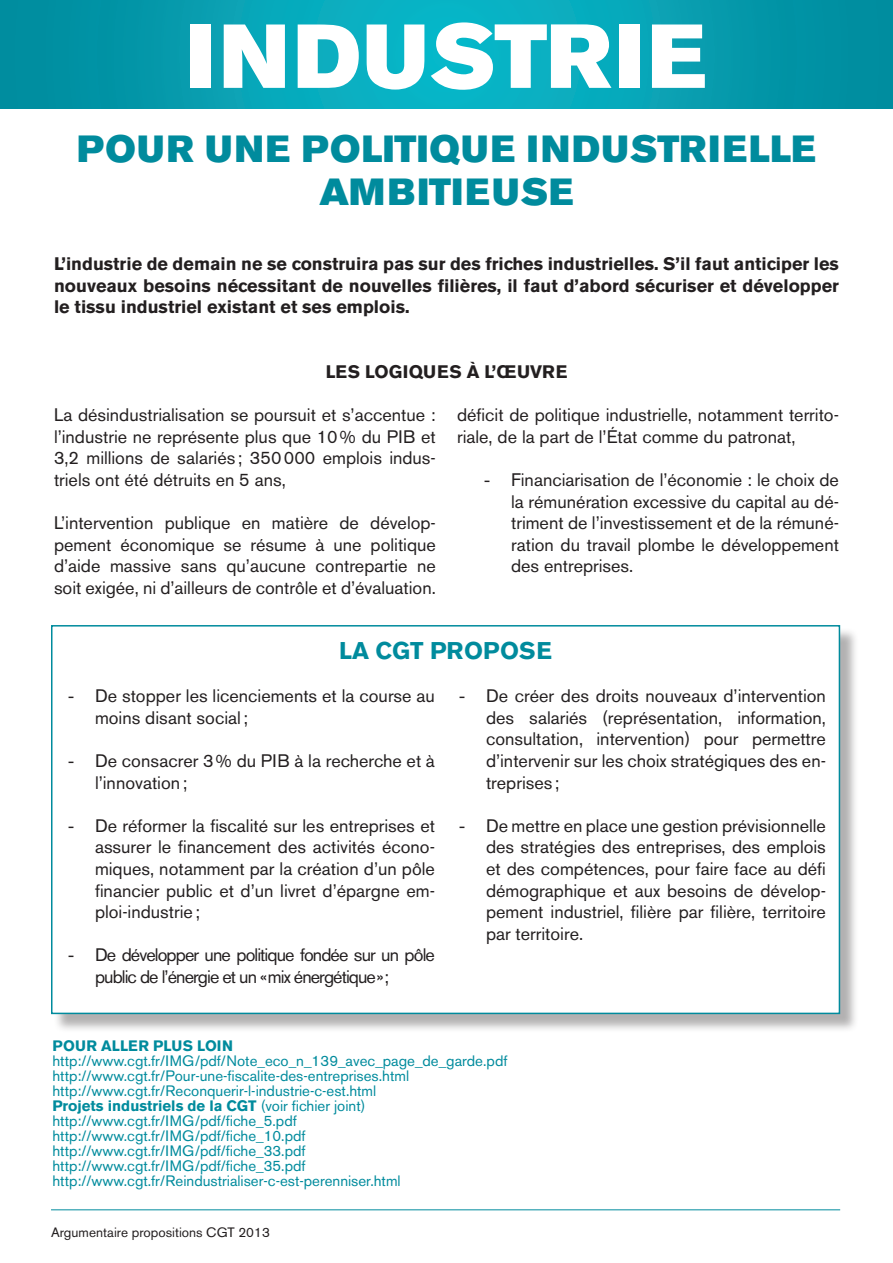
<style>
.page{position:relative;width:893px;height:1263px;background:#fff}
.page>*{position:absolute;margin:0;border:0;box-sizing:border-box;transform-origin:0 0}
.t1{font:89.7px "Akzidenz Grotesk BE Super";letter-spacing:.035em;color:#fff}
.t2{font:37.5px/43.2px "Akzidenz Grotesk BE Super";letter-spacing:.03em;color:#008b9d;text-align:center}
.t3{font:700 24px "Akzidenz Grotesk BE";color:#008b9d}
.t4{font:18px/21.6px "Akzidenz Grotesk BE";color:#231f20;text-align:justify}
.t5{font:700 18px/21.6px "Akzidenz Grotesk BE";color:#231f20;text-align:justify}
.t6{font:18px/21.6px "Akzidenz Grotesk BE";letter-spacing:-.05em;color:#231f20}
.t7{font:700 18px "Akzidenz Grotesk BE";letter-spacing:.04em;color:#231f20}
.t8{font:15px/15px "Akzidenz Grotesk BE";color:#008b9d}
.t9{font:700 15px "Akzidenz Grotesk BE";letter-spacing:.02em;color:#008b9d}
.t10{font:13.5px "Akzidenz Grotesk BE";color:#231f20}
.s1{font-family:"Arial"}
.s2{font-weight:700}
</style>
<div class="page">
<hr style="left:51px;top:1209px;width:789px;height:1px;background:#008b9d">
<svg style="left:0;top:0;width:893px;height:108px;background:#05a1b3"></svg>
<div style="left:53px;top:627px;width:806px;height:406px;background:#231f20;opacity:.35"></div>
<div style="left:52px;top:626px;width:787px;height:387px;background:#fff"></div>
<div style="left:51px;top:625px;width:789px;height:389px;border:2px solid #008b9d"></div>
<h1 class="t1" style="left:187px;top:4px;width:521px">INDUSTRIE</h1>
<h2 class="t2" style="left:77px;top:128px;width:740px">POUR UNE POLITIQUE INDUSTRIELLE<br>AMBITIEUSE</h2>
<p class="t5" style="left:54px;top:253px;width:786px">L’industrie de demain ne se construira pas sur des friches industrielles. S’il faut anticiper les nouveaux besoins nécessitant de nouvelles filières, il faut d’abord sécuriser et développer le tissu industriel existant et ses emplois.</p>
<p class="t7" style="left:326px;top:361px;width:243px">Les logi ques à l’œuvre</p>
<p class="t4" style="left:54px;top:404px;width:383px">La désindustrialisation se poursuit et s’accentue : l’industrie ne représente plus que 10% du PIB et 3,2 millions de salariés ; 350000 emplois indus&shy;triels ont été détruits en 5 ans,</p>
<p class="t4" style="left:54px;top:512px;width:383px">L’intervention publique en matière de dévelop&shy;pement économique se résume à une politique d’aide massive sans qu’aucune contrepartie ne soit exigée, ni d’ailleurs de contrôle et d’évaluation.</p>
<p class="t4" style="left:457px;top:404px;width:383px">déficit de politique industrielle, notamment territo&shy;riale, de la part de l’État comme du patronat,</p>
<p class="t4" style="left:511px;top:469px;width:329px;text-indent:-27px"><span class="s1">-</span> Financiarisation de l’économie : le choix de la rémunération excessive du capital au dé&shy;triment de l’investissement et de la rémuné&shy;ration du travail plombe le développement des entreprises.</p>
<h3 class="t3" style="left:339px;top:637px;width:215px">La CGT propos e</h3>
<p class="t4" style="left:95px;top:685px;width:341px;text-indent:-27px"><span class="s1">-</span> De stopper les licenciements et la course au moins disant social;</p>
<p class="t4" style="left:95px;top:750px;width:341px;text-indent:-27px"><span class="s1">-</span> De consacrer 3% du PIB à la recherche et à l’innovation;</p>
<p class="t4" style="left:95px;top:815px;width:341px;text-indent:-27px"><span class="s1">-</span> De réformer la fiscalité sur les entreprises et assurer le financement des activités écono&shy;miques, notamment par la création d’un pôle financier public et d’un livret d’épargne em&shy;ploi-industrie;</p>
<p class="t6" style="left:95px;top:944px;width:341px;text-indent:-27px"><span class="s1">-</span> De développer une politique fondée sur un pôle public de l’énergie et un «mix énergétique»;</p>
<p class="t4" style="left:486px;top:685px;width:341px;text-indent:-27px"><span class="s1">-</span> De créer des droits nouveaux d’intervention des salariés (représentation, information, consultation, intervention) pour permettre d’intervenir sur les choix stratégiques des en&shy;treprises ;</p>
<p class="t4" style="left:486px;top:815px;width:341px;text-indent:-27px"><span class="s1">-</span> De mettre en place une gestion prévisionnelle des stratégies des entreprises, des emplois et des compétences, pour faire face au défi démographique et aux besoins de dévelop&shy;pement industriel, filière par filière, territoire par territoire.</p>
<p class="t9" style="left:52px;top:1037px;width:182px">Pour aller plus loin</p>
<p class="t8" style="left:52px;top:1053px;width:456px">http://www.cgt.fr/IMG/pdf/Note_eco_n_139_avec_page_de_garde.pdf http://www.cgt.fr/Pour-une-fiscalite-des-entreprises.html http://www.cgt.fr/Reconquerir-l-industrie-c-est.html<br><span class="s2">Projets industriels de la CGT</span> (voir fichier joint) http://www.cgt.fr/IMG/pdf/fiche_5.pdf http://www.cgt.fr/IMG/pdf/fiche_10.pdf http://www.cgt.fr/IMG/pdf/fiche_33.pdf http://www.cgt.fr/IMG/pdf/fiche_35.pdf http://www.cgt.fr/Reindustrialiser-c-est-perenniser.html</p>
<p class="t10" style="left:51px;top:1224px;width:220px">Argumentaire propositions CGT 2013</p>
</div>
